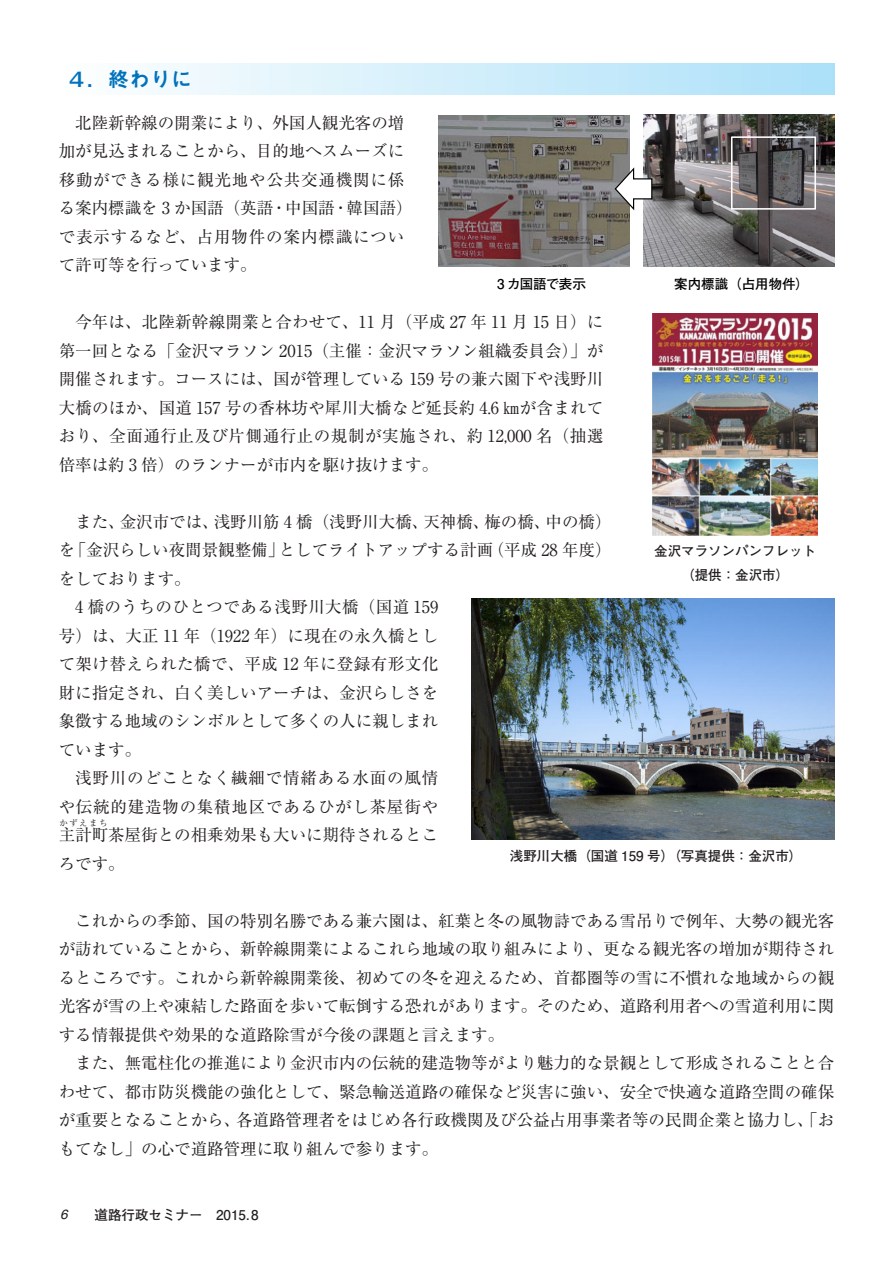
<style>
.page{position:relative;width:893px;height:1263px;background:#fff}
.page>*{position:absolute;margin:0;border:0;box-sizing:border-box;transform-origin:0 0}
.t1{font:21px "Midashi Go Pro MB31 90 msp RKSJ H";color:#0072bc}
.t2{font:16.5px/28.5px "Ryumin Pro Regular 90 msp RKSJ H";color:#231f20;text-align:justify}
.t3{font:16.5px "Ryumin Pro Regular 90 msp RKSJ H";letter-spacing:.05em;color:#231f20}
.t4{font:16.5px "Ryumin Pro Regular 90 msp RKSJ H";letter-spacing:.03em;color:#231f20}
.t5{font:16.5px "Ryumin Pro Regular 90 msp RKSJ H";letter-spacing:.025em;color:#231f20}
.t6{font:13.5px/24px "Futo Go B101 Pro Bold 90 msp RKSJ H";color:#231f20;text-align:center}
.t7{font:13.5px "Futo Go B101 Pro Bold 90 msp RKSJ H";color:#000}
.t8{font:8.25px "Ryumin Pro Regular 90 msp RKSJ H";letter-spacing:.2em;color:#231f20}
.s1{font-family:"Helvetica";font-style:italic}
</style>
<div class="page">
<div style="left:59px;top:63px;width:775px;height:32px;background:linear-gradient(to right,#fefefe,#ace0f9)"></div>
<img style="left:439px;top:115px;width:190px;height:152px">
<img style="left:643px;top:115px;width:191px;height:151px">
<div style="left:731px;top:136px;width:85px;height:74px;border:2px solid #fff"></div>
<svg style="left:614px;top:166px;width:39px;height:46px"></svg>
<img style="left:653px;top:314px;width:165px;height:221px">
<img style="left:471px;top:599px;width:363px;height:241px">
<p class="t1" style="left:66px;top:71px;width:128px">４．終わりに</p>
<p class="t2" style="left:59px;top:110px;width:355px;text-align:left;text-indent:16px">北陸新幹線の開業により、外国人観光客の増加が見込まれることから、目的地へスムーズに移動ができる様に観光地や公共交通機関に係る案内標識を 3 か国語（英語・中国語・韓国語）で表示するなど、占用物件の案内標識について許可等を行っています。</p>
<p class="t7" style="left:497px;top:278px;width:90px">3 カ国語で表示</p>
<p class="t7" style="left:674px;top:278px;width:136px">案内標識（占用物件）</p>
<p class="t2" style="left:59px;top:310px;width:546px;text-indent:17px">今年は、北陸新幹線開業と合わせて、11 月（平成 27 年 11 月 15 日）に第一回となる「金沢マラソン 2015（主催：金沢マラソン組織委員会）」が開催されます。コースには、国が管理している 159 号の兼六園下や浅野川大橋のほか、国道 157 号の香林坊や犀川大橋など延長約 4.6 ㎞が含まれており、全面通行止及び片側通行止の規制が実施され、約 12,000 名（抽選倍率は約 3 倍）のランナーが市内を駆け抜けます。</p>
<p class="t2" style="left:75px;top:509px;width:538px">また、金沢市では、浅野川筋 4 橋（浅野川大橋、天神橋、梅の橋、中の橋）</p>
<p class="t2" style="left:59px;top:538px;width:554px">を「金沢らしい夜間景観整備」としてライトアップする計画（平成 28 年度）</p>
<p class="t2" style="left:59px;top:566px;width:133px">をしております。</p>
<p class="t4" style="left:75px;top:601px;width:365px">4 橋のうちのひとつである浅野川大橋（国道 159</p>
<p class="t2" style="left:59px;top:623px;width:381px">号）は、大正 11 年（1922 年）に現在の永久橋とし</p>
<p class="t5" style="left:59px;top:658px;width:381px">て架け替えられた橋で、平成 12 年に登録有形文化</p>
<p class="t2" style="left:59px;top:680px;width:381px">財に指定され、白く美しいアーチは、金沢らしさを</p>
<p class="t2" style="left:59px;top:709px;width:381px">象徴する地域のシンボルとして多くの人に親しまれ</p>
<p class="t2" style="left:59px;top:737px;width:84px">ています。</p>
<p class="t3" style="left:75px;top:772px;width:364px">浅野川のどことなく繊細で情緒ある水面の風情</p>
<p class="t3" style="left:59px;top:800px;width:381px">や伝統的建造物の集積地区であるひがし茶屋街や</p>
<p class="t2" style="left:59px;top:823px;width:381px">主計町茶屋街との相乗効果も大いに期待されるとこ</p>
<p class="t6" style="left:654px;top:541px;width:163px">金沢マラソンパンフレット（提供：金沢市）</p>
<p class="t8" style="left:59px;top:819px;width:49px">かずえまち</p>
<p class="t2" style="left:59px;top:851px;width:67px">ろです。</p>
<p class="t6" style="left:510px;top:845px;width:294px">浅野川大橋（国道 159 号）（写真提供：金沢市）</p>
<p class="t2" style="left:59px;top:908px;width:777px;text-indent:16px">これからの季節、国の特別名勝である兼六園は、紅葉と冬の風物詩である雪吊りで例年、大勢の観光客が訪れていることから、新幹線開業によるこれら地域の取り組みにより、更なる観光客の増加が期待されるところです。これから新幹線開業後、初めての冬を迎えるため、首都圏等の雪に不慣れな地域からの観光客が雪の上や凍結した路面を歩いて転倒する恐れがあります。そのため、道路利用者への雪道利用に関する情報提供や効果的な道路除雪が今後の課題と言えます。</p>
<p class="t2" style="left:59px;top:1051px;width:777px;text-indent:16px">また、無電柱化の推進により金沢市内の伝統的建造物等がより魅力的な景観として形成されることと合わせて、都市防災機能の強化として、緊急輸送道路の確保など災害に強い、安全で快適な道路空間の確保が重要となることから、各道路管理者をはじめ各行政機関及び公益占用事業者等の民間企業と協力し、「おもてなし」の心で道路管理に取り組んで参ります。</p>
<p class="t6" style="left:60px;top:1204px;width:200px"><span class="s1">6</span>　　道路行政セミナー　2015.8</p>
</div>
